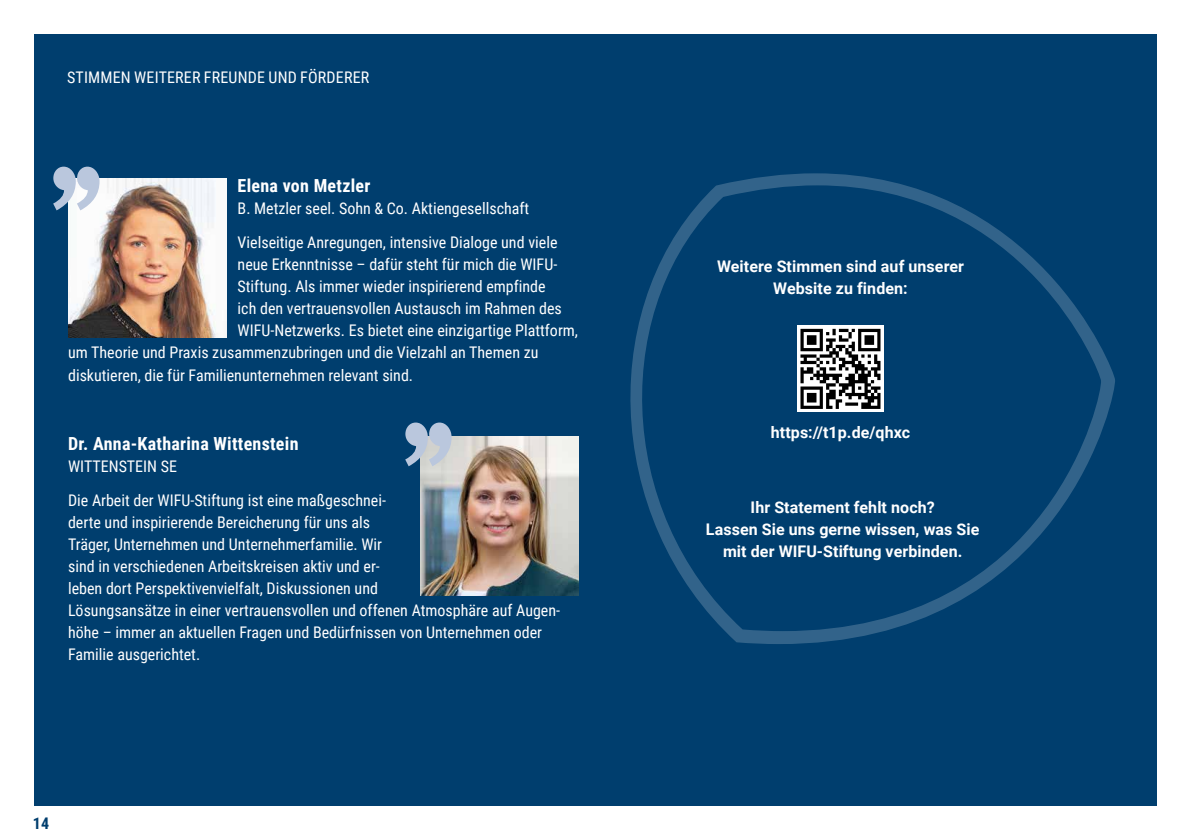
<style>
.page{position:relative;width:1191px;height:840px;background:#fff}
.page>*{position:absolute;margin:0;border:0;box-sizing:border-box;transform-origin:0 0}
.t1{font:700 18px "Roboto Condensed";letter-spacing:.015em;color:#fff}
.t2{font:16px/22px "Roboto Condensed";color:#fff}
.t3{font:700 16px/22px "Roboto";letter-spacing:.005em;color:#fff;text-align:center}
.t4{font:700 16px "Roboto Condensed";color:#003e6e}
</style>
<div class="page">
<div style="left:34px;top:34px;width:1123px;height:771px;background:#003e6e"></div>
<svg style="left:630px;top:173px;width:485px;height:470px"></svg>
<div style="left:797px;top:325px;width:86px;height:87px;background:linear-gradient(to right,#fff,#fff)"></div>
<svg style="left:800px;top:328px;width:80px;height:80px;background:#7c7c7c"></svg>
<img style="left:420px;top:436px;width:158px;height:158px">
<img style="left:68px;top:179px;width:158px;height:158px">
<svg style="left:53px;top:166px;width:47px;height:44px"></svg>
<svg style="left:405px;top:422px;width:46px;height:44px"></svg>
<p class="t2" style="left:67px;top:66px;width:303px">STIMMEN WEITERER FREUNDE UND FÖRDERER</p>
<p class="t1" style="left:238px;top:173px;width:134px">Elena von Metzler</p>
<p class="t2" style="left:238px;top:191px;width:321px;line-height:34px">B. Metzler seel. Sohn &amp; Co. Aktiengesellschaft<br>Vielseitige Anregungen, intensive Dialoge und viele</p>
<p class="t2" style="left:238px;top:253px;width:321px">neue Erkenntnisse – dafür steht für mich die WIFU-</p>
<p class="t2" style="left:238px;top:275px;width:309px">Stiftung. Als immer wieder inspirierend empfinde</p>
<p class="t2" style="left:238px;top:297px;width:326px">ich den vertrauensvollen Austausch im Rahmen des</p>
<p class="t2" style="left:238px;top:319px;width:342px">WIFU-Netzwerks. Es bietet eine einzigartige Plattform,</p>
<p class="t2" style="left:68px;top:341px;width:472px">um Theorie und Praxis zusammenzubringen und die Vielzahl an Themen zu</p>
<p class="t2" style="left:68px;top:363px;width:347px">diskutieren, die für Familienunternehmen relevant sind.</p>
<p class="t1" style="left:68px;top:431px;width:232px">Dr. Anna-Katharina Wittenstein</p>
<p class="t2" style="left:68px;top:448px;width:319px;line-height:34px">WITTENSTEIN SE<br>Die Arbeit der WIFU-Stiftung ist eine maßgeschnei-</p>
<p class="t2" style="left:68px;top:510px;width:493px">derte und inspirierende Bereicherung für uns als<br>Träger, Unternehmen und Unternehmerfamilie. Wir<br>sind in verschiedenen Arbeitskreisen aktiv und er-<br>leben dort Perspektivenvielfalt, Diskussionen und<br>Lösungsansätze in einer vertrauensvollen und offenen Atmosphäre auf Augen&shy;höhe – immer an aktuellen Fragen und Bedürfnissen von Unternehmen oder Familie ausgerichtet.</p>
<p class="t4" style="left:33px;top:811px;width:18px">14</p>
<p class="t3" style="left:717px;top:254px;width:248px">Weitere Stimmen sind auf unserer<br>Website zu finden:</p>
<p class="t3" style="left:771px;top:420px;width:141px">https://t1p.de/qhxc</p>
<p class="t3" style="left:706px;top:495px;width:275px">Ihr Statement fehlt noch?<br>Lassen Sie uns gerne wissen, was Sie mit der WIFU-Stiftung verbinden.</p>
</div>
